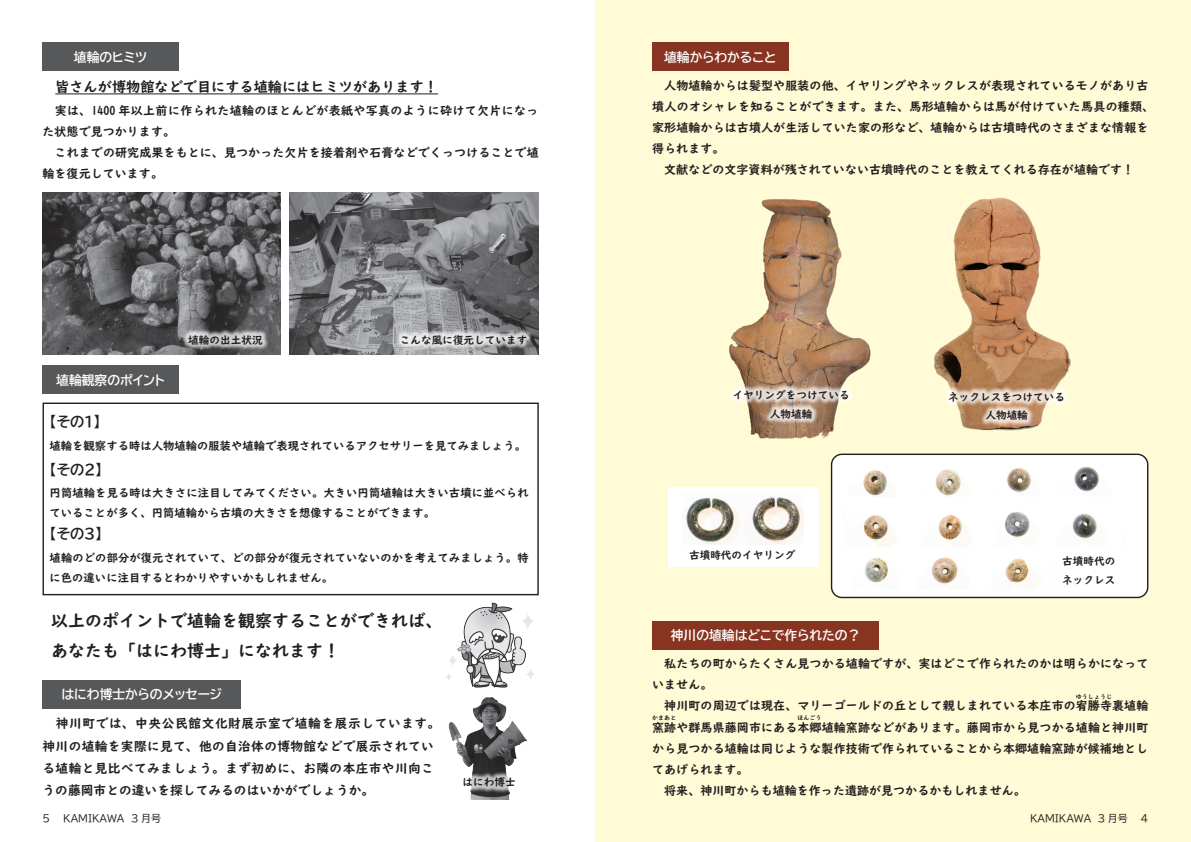
<style>
.page{position:relative;width:1191px;height:842px;background:#fff}
.page>*{position:absolute;margin:0;border:0;box-sizing:border-box;transform-origin:0 0}
.t1{font:17px "UD Digi Kyokasho N B";color:#231f20}
.t2{font:14.2px "UD Digi Kyokasho N B";color:#231f20}
.t3{font:14.2px "BIZ UDP Gothic Bold";color:#231f20}
.t4{font:12.8px/22.3px "UD Digi Kyokasho N B";letter-spacing:.025em;color:#231f20}
.t5{font:12.8px "BIZ UDP Gothic Bold";color:#fff}
.t6{font:12px/21.1px "UD Digi Kyokasho N B";letter-spacing:.005em;color:#231f20}
.t7{font:11.3px/19.8px "UD Digi Kyokasho N B";color:#231f20}
.t8{font:10.6px/18.6px "UD Digi Kyokasho N B";color:#231f20;text-align:center}
.t9{font:9.9px "BIZ UDP Gothic";color:#231f20}
.t10{font:6px "UD Digi Kyokasho N B";color:#231f20}
</style>
<div class="page">
<div style="left:595px;top:0;width:596px;height:842px;background:#fffbd6"></div>
<img style="left:289px;top:193px;width:250px;height:161px">
<img style="left:43px;top:193px;width:238px;height:161px">
<div style="left:43px;top:43px;width:136px;height:28px;background:#57585a"></div>
<hr style="left:55px;top:94px;width:383px;height:1px;background:#231f20">
<img style="left:934px;top:197px;width:137px;height:234px">
<img style="left:729px;top:199px;width:142px;height:240px">
<div style="left:652px;top:43px;width:136px;height:28px;background:#893321"></div>
<div style="left:43px;top:366px;width:136px;height:28px;background:#57585a"></div>
<div style="left:43px;top:403px;width:496px;height:192px;border:1px solid #231f20"></div>
<div style="left:652px;top:621px;width:227px;height:28px;background:#893321"></div>
<div style="left:43px;top:680px;width:198px;height:29px;background:#57585a"></div>
<img style="left:446px;top:602px;width:89px;height:86px">
<div style="left:727px;top:383px;width:127px;height:42px;background:#fff;opacity:.75"></div>
<div style="left:942px;top:385px;width:128px;height:41px;background:#fff;opacity:.75"></div>
<div style="left:668px;top:488px;width:151px;height:79px;background:#fff"></div>
<img style="left:686px;top:497px;width:117px;height:47px">
<div style="left:182px;top:328px;width:87px;height:23px;background:#fff;opacity:.75"></div>
<div style="left:395px;top:328px;width:138px;height:23px;background:#fff;opacity:.75"></div>
<div style="left:831px;top:454px;width:316px;height:143px;background:#fff;border-radius:10px"></div>
<div style="left:831px;top:454px;width:317px;height:144px;border:1px solid #231f20;border-radius:10px"></div>
<img style="left:863px;top:467px;width:236px;height:29px">
<img style="left:863px;top:512px;width:234px;height:35px">
<img style="left:1005px;top:558px;width:31px;height:28px">
<img style="left:865px;top:557px;width:93px;height:31px">
<img style="left:448px;top:697px;width:79px;height:102px">
<div style="left:457px;top:770px;width:64px;height:23px;background:#fff;opacity:.75"></div>
<p class="t5" style="left:74px;top:50px;width:75px">埴輪のヒミツ</p>
<p class="t2" style="left:55px;top:78px;width:384px">皆さんが博物館などで目にする埴輪にはヒミツがあります!</p>
<p class="t6" style="left:43px;top:100px;width:498px">　実は、1400 年以上前に作られた埴輪のほとんどが表紙や写真のように砕けて欠片になった状態で見つかります。<br>　これまでの研究成果をもとに、見つかった欠片を接着剤や石膏などでくっつけることで埴輪を復元しています。</p>
<p class="t8" style="left:188px;top:331px;width:76px">埴輪の出土状況</p>
<p class="t8" style="left:400px;top:331px;width:129px">こんな風に復元しています</p>
<p class="t5" style="left:56px;top:373px;width:110px">埴輪観察のポイント</p>
<p class="t3" style="left:50px;top:415px;width:52px">【その1【</p>
<p class="t7" style="left:50px;top:436px;width:478px">埴輪を観察する時は人物埴輪の服装や埴輪で表現されているアクセサリーを見てみましょう。</p>
<p class="t3" style="left:50px;top:462px;width:54px">【その2【</p>
<p class="t7" style="left:50px;top:483px;width:480px">円筒埴輪を見る時は大きさに注目してみてください。大きい円筒埴輪は大きい古墳に並べられていることが多く、円筒埴輪から古墳の大きさを想像することができます。</p>
<p class="t3" style="left:50px;top:527px;width:54px">【その３【</p>
<p class="t7" style="left:50px;top:548px;width:480px">埴輪のどの部分が復元されていて、どの部分が復元されていないのかを考えてみましょう。特に色の違いに注目するとわかりやすいかもしれません。</p>
<h1 class="t1" style="left:51px;top:611px;width:393px">以上のポイントで埴輪を観察することができれば、</h1>
<h1 class="t1" style="left:51px;top:641px;width:291px">あなたも「はにわ博士」になれます！</h1>
<p class="t5" style="left:61px;top:688px;width:162px">はにわ博士からのメッセージ</p>
<p class="t4" style="left:43px;top:713px;width:399px">　神川町では、中央公民館文化財展示室で埴輪を展示しています。神川の埴輪を実際に見て、他の自治体の博物館などで展示されている埴輪と見比べてみましょう。まず初めに、お隣の本庄市や川向こうの藤岡市との違いを探してみるのはいかがでしょうか。</p>
<p class="t9" style="left:43px;top:814px;width:120px">5　　KAMIKAWA　3 月号</p>
<p class="t8" style="left:462px;top:773px;width:55px">はにわ博士</p>
<p class="t5" style="left:664px;top:50px;width:114px">埴輪からわかること</p>
<p class="t6" style="left:652px;top:75px;width:503px">　人物埴輪からは髪型や服装の他、イヤリングやネックレスが表現されているモノがあり古墳人のオシャレを知ることができます。また、馬形埴輪からは馬が付けていた馬具の種類、家形埴輪からは古墳人が生活していた家の形など、埴輪からは古墳時代のさまざまな情報を得られます。<br>　文献などの文字資料が残されていない古墳時代のことを教えてくれる存在が埴輪です!</p>
<p class="t8" style="left:732px;top:386px;width:118px">イヤリングをつけている人物埴輪</p>
<p class="t8" style="left:948px;top:387px;width:118px">ネックレスをつけている人物埴輪</p>
<p class="t8" style="left:689px;top:546px;width:108px">古墳時代のイヤリング</p>
<p class="t5" style="left:671px;top:629px;width:191px">神川の埴輪はどこで作られたの?</p>
<p class="t8" style="left:1062px;top:552px;width:55px;text-align:left">古墳時代のネックレス</p>
<p class="t6" style="left:652px;top:653px;width:498px">　私たちの町からたくさん見つかる埴輪ですが、実はどこで作られたのかは明らかになって</p>
<p class="t6" style="left:652px;top:674px;width:498px">いません。<br>　神川町の周辺では現在、マリーゴールドの丘として親しまれている本庄市の宥勝寺裏埴輪</p>
<p class="t10" style="left:1075px;top:693px;width:38px">ゆうしょうじ</p>
<p class="t6" style="left:652px;top:717px;width:498px">窯跡や群馬県藤岡市にある本郷埴輪窯跡などがあります。藤岡市から見つかる埴輪と神川町</p>
<p class="t10" style="left:652px;top:714px;width:26px">かまあと</p>
<p class="t10" style="left:797px;top:714px;width:26px">ほんごう</p>
<p class="t6" style="left:652px;top:738px;width:497px">から見つかる埴輪は同じような製作技術で作られていることから本郷埴輪窯跡が候補地としてあげられます。<br>　将来、神川町からも埴輪を作った遺跡が見つかるかもしれません。</p>
<p class="t9" style="left:1030px;top:814px;width:99px">KAMIKAWA　3 月号</p>
<p class="t9" style="left:1141px;top:814px;width:9px">4</p>
</div>
